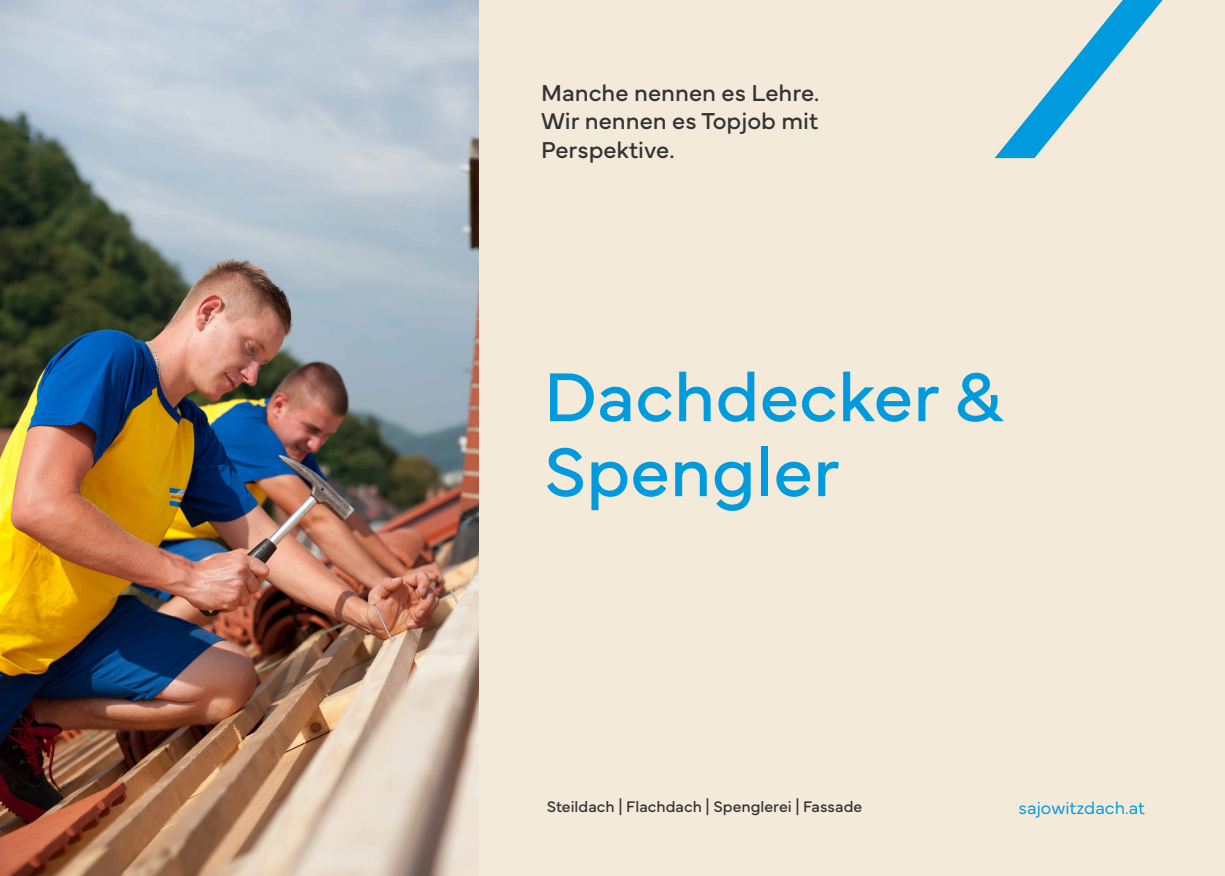
<style>
.page{position:relative;width:1225px;height:876px;background:#f4eada}
.page>*{position:absolute;margin:0;border:0;box-sizing:border-box;transform-origin:0 0}
.t1{font:72px/75px "Mundial";color:#009bde}
.t2{font:24px/28.8px "Mundial";color:#333}
.t3{font:300 18px "Mundial";color:#009bde}
.t4{font:16px "Mundial";color:#333}
</style>
<div class="page">
<img style="left:0;top:0;width:478px;height:876px">
<svg style="left:994px;top:0;width:168px;height:158px"></svg>
<p class="t2" style="left:541px;top:76px;width:280px">Manche nennen es Lehre.</p>
<p class="t2" style="left:541px;top:104px;width:279px">Wir nennen es Topjob mit<br>Perspektive.</p>
<h1 class="t1" style="left:544px;top:352px;width:461px">Dachdecker &amp;<br>Spengler</h1>
<p class="t4" style="left:547px;top:794px;width:317px">Steildach | Flachdach | Spenglerei | Fassade</p>
<p class="t3" style="left:1018px;top:793px;width:128px">sajowitzdach.at</p>
</div>
